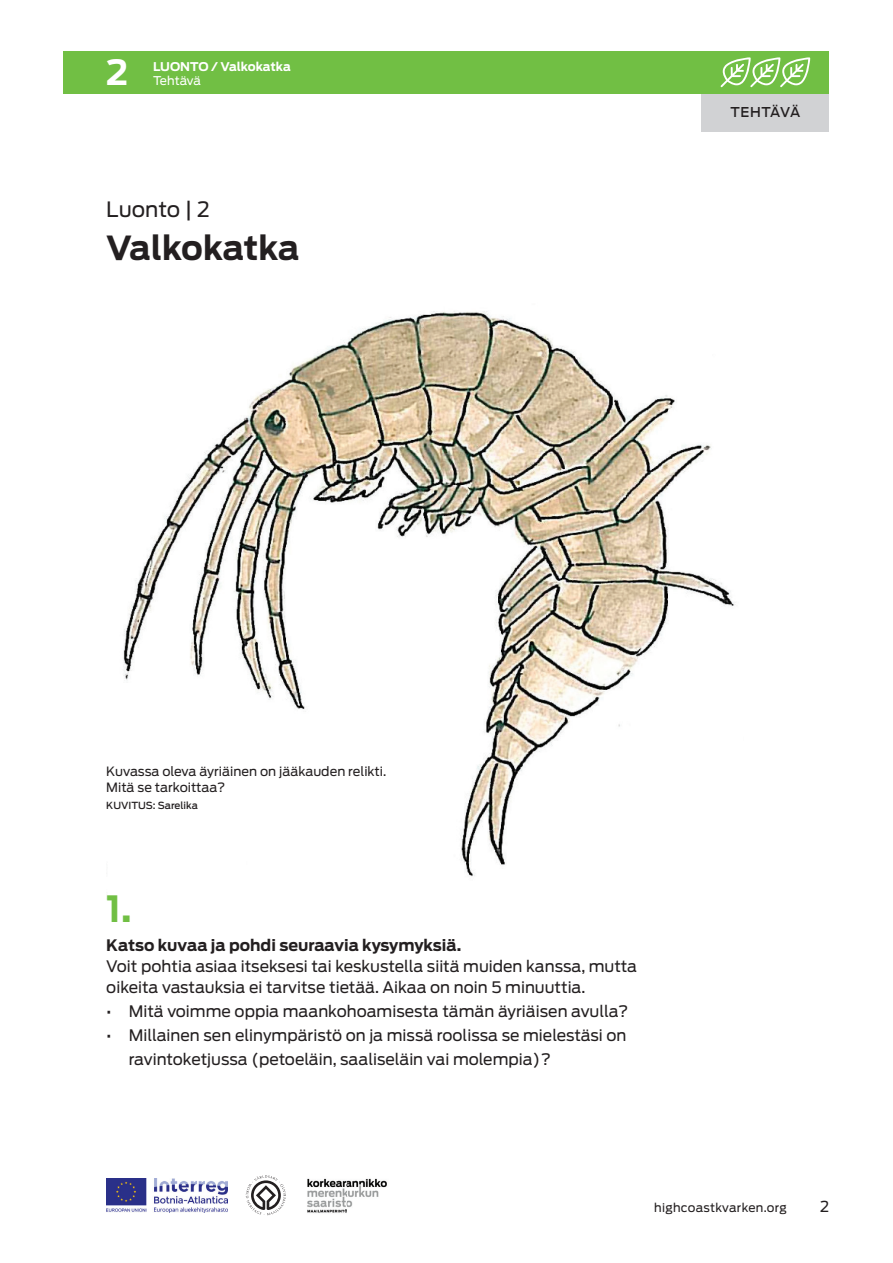
<style>
.page{position:relative;width:893px;height:1263px;background:#fff}
.page>*{position:absolute;margin:0;border:0;box-sizing:border-box;transform-origin:0 0}
.t1{font:700 36px "Antenna";color:#71bf44}
.t2{font:700 34.5px "Antenna";color:#fff}
.t3{font:700 33px "Antenna";letter-spacing:-.01em;color:#231f20}
.t4{font:21px "Antenna";color:#231f20}
.t5{font:15.75px/21px "Antenna";color:#231f20}
.t6{font:700 15.75px "Antenna";color:#231f20}
.t7{font:15px "Antenna";color:#231f20}
.t8{font:500 13.5px "Antenna";letter-spacing:.015em;color:#231f20}
.t9{font:12.75px/16.5px "Antenna";color:#231f20}
.t10{font:12px "Antenna";letter-spacing:.025em;color:#231f20}
.t11{font:700 12px "Antenna";letter-spacing:-.005em;color:#fff}
.t12{font:12px "Antenna";letter-spacing:-.01em;color:#fff}
.t13{font:500 9.75px "Antenna";color:#231f20}
</style>
<div class="page">
<div style="left:702px;top:94px;width:127px;height:38px;background:#d1d2d4"></div>
<div style="left:64px;top:51px;width:765px;height:43px;background:#71bf44"></div>
<svg style="left:720px;top:57px;width:90px;height:30px"></svg>
<img style="left:106px;top:1178px;width:122px;height:34px">
<svg style="left:246px;top:1175px;width:40px;height:40px"></svg>
<img style="left:307px;top:1178px;width:80px;height:35px">
<img style="left:123px;top:311px;width:613px;height:566px">
<h2 class="t2" style="left:106px;top:52px;width:24px">2</h2>
<p class="t11" style="left:153px;top:60px;width:139px">LUONTO / Valkokatka</p>
<p class="t12" style="left:153px;top:73px;width:49px">Tehtävä</p>
<h3 class="t4" style="left:106px;top:196px;width:105px">Luonto | 2</h3>
<h3 class="t3" style="left:106px;top:229px;width:195px">Valkokatka</h3>
<p class="t8" style="left:730px;top:104px;width:71px">TEHTÄVÄ</p>
<p class="t9" style="left:106px;top:763px;width:281px">Kuvassa oleva äyriäinen on jääkauden relikti.<br>Mitä se tarkoittaa?</p>
<p class="t13" style="left:106px;top:799px;width:93px">KUVITUS: Sarelika</p>
<h1 class="t1" style="left:106px;top:887px;width:27px">1.</h1>
<p class="t6" style="left:106px;top:936px;width:356px">Katso kuvaa ja pohdi seuraavia kysymyksiä.</p>
<p class="t5" style="left:106px;top:956px;width:532px">Voit pohtia asiaa itseksesi tai keskustella siitä muiden kanssa, mutta oikeita vastauksia ei tarvitse tietää. Aikaa on noin 5 minuuttia.</p>
<p class="t5" style="left:106px;top:1001px;width:524px">• Mitä voimme oppia maankohoamisesta tämän äyriäisen avulla?</p>
<p class="t5" style="left:129px;top:1024px;width:499px;line-height:24px;text-indent:-23px">• Millainen sen elinympäristö on ja missä roolissa se mielestäsi on ravintoketjussa (petoeläin, saaliseläin vai molempia)?</p>
<p class="t10" style="left:654px;top:1200px;width:134px">highcoastkvarken.org</p>
<p class="t7" style="left:820px;top:1197px;width:11px">2</p>
</div>
